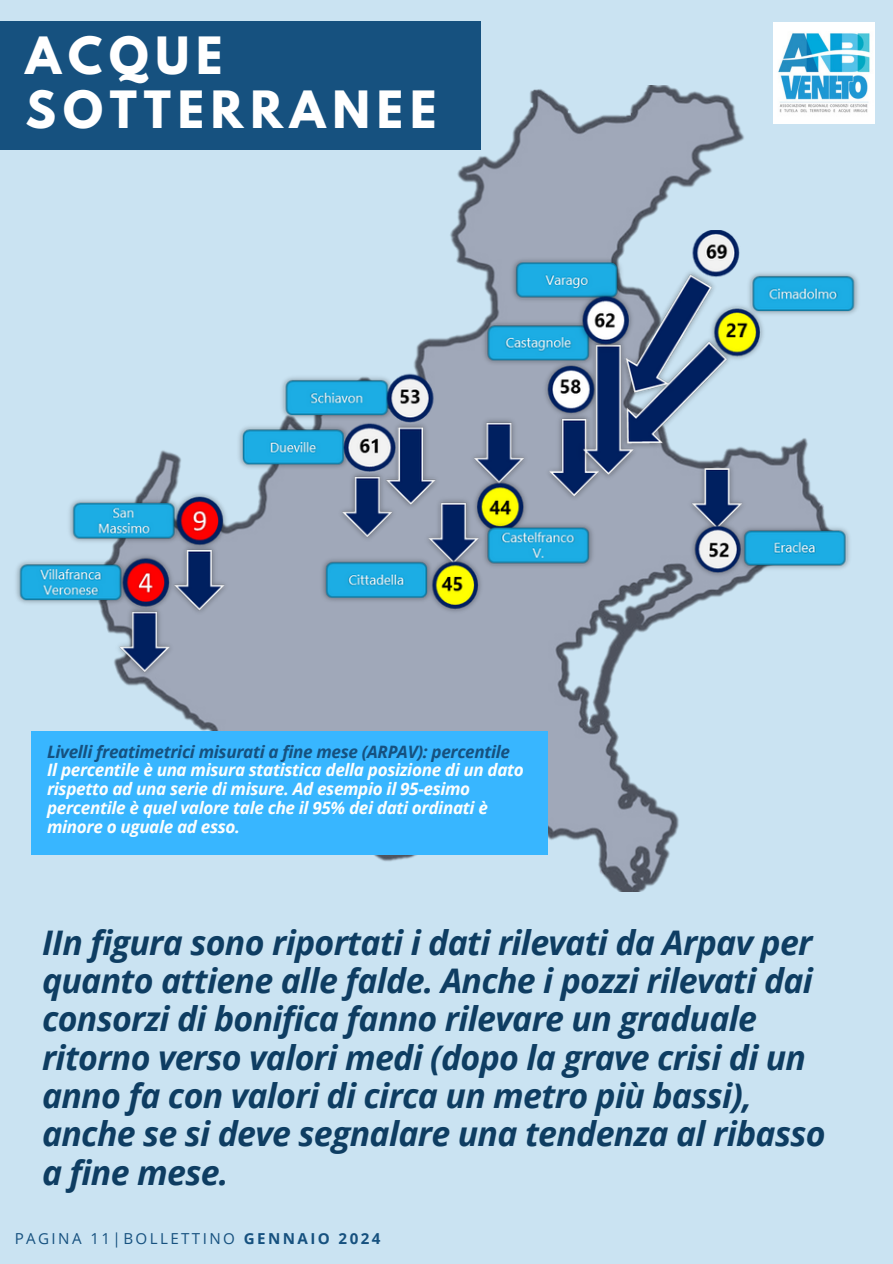
<style>
.page{position:relative;width:893px;height:1264px;background:#fff}
.page>*{position:absolute;margin:0;border:0;box-sizing:border-box;transform-origin:0 0}
.t1{font:700 45.45px/54px "League Spartan";letter-spacing:.15em;color:#fff}
.t2{font:italic 700 33.9px/38.2px "Open Sans";letter-spacing:-.02em;color:#0e3d62}
.t3{font:italic 700 17.1px/18.8px "Open Sans";letter-spacing:-.02em;color:#fcfefe}
.t4{font:italic 700 17.1px "Open Sans";letter-spacing:-.02em;color:#16517f}
.t5{font:15.15px "Open Sans";letter-spacing:.16em;color:#16517f}
.s1{font-weight:700}
</style>
<div class="page">
<div style="left:0;top:0;width:892px;height:1263px;background:#cae3f2"></div>
<div style="left:0;top:21px;width:480px;height:129px;background:#16517f"></div>
<img style="left:119px;top:85px;width:717px;height:806px">
<img style="left:773px;top:22px;width:101px;height:101px">
<div style="left:31px;top:731px;width:516px;height:124px;background:#38b6ff"></div>
<img style="left:16px;top:231px;width:842px;height:445px">
<h1 class="t1" style="left:26px;top:34px;width:412px">ACQUE<br>SOTTERRANEE</h1>
<p class="t4" style="left:47px;top:739px;width:464px">Livelli freatimetrici misurati a fine mese (ARPAV): percentile</p>
<p class="t3" style="left:47px;top:760px;width:478px">Il percentile è una misura statistica della posizione di un dato rispetto ad una serie di misure. Ad esempio il 95-esimo percentile è quel valore tale che il 95% dei dati ordinati è minore o uguale ad esso.</p>
<p class="t2" style="left:42px;top:922px;width:785px">IIn figura sono riportati i dati rilevati da Arpav per quanto attiene alle falde. Anche i pozzi rilevati dai consorzi di bonifica fanno rilevare un graduale ritorno verso valori medi (dopo la grave crisi di un anno fa con valori di circa un metro più bassi), anche se si deve segnalare una tendenza al ribasso a fine mese.</p>
<p class="t5" style="left:15px;top:1227px;width:367px">PAGINA 11|BOLLETTINO <span class="s1">GENNAIO 2024</span></p>
</div>
